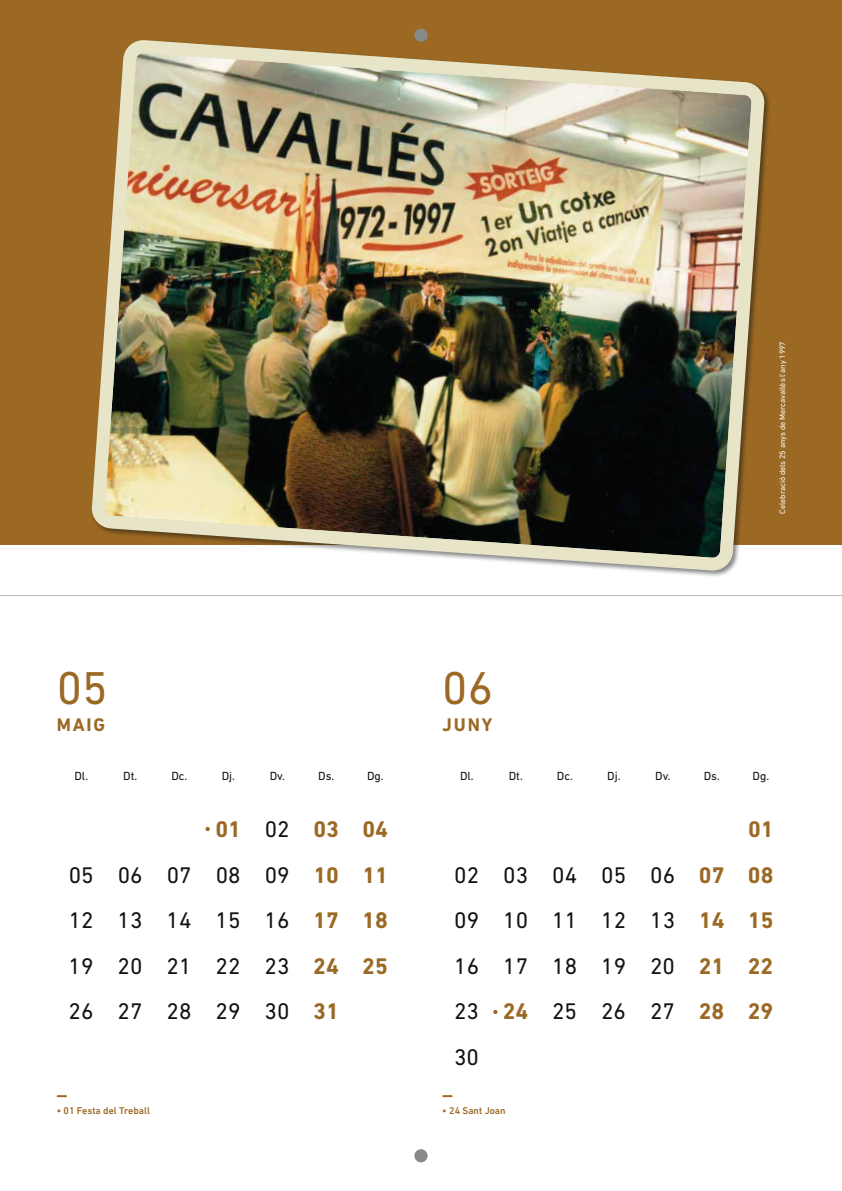
<style>
.page{position:relative;width:842px;height:1191px;background:#fff}
.page>*{position:absolute;margin:0;border:0;box-sizing:border-box;transform-origin:0 0}
.t1{font:46.9px "DIN Next LT Pro";color:#9b6924}
.t2{font:23px/45.5px "DIN Next LT Pro";color:#121212;text-align:justify}
.t3{font:700 18.6px "DIN Next LT Pro";letter-spacing:.1em;color:#9b6924}
.t4{font:12px "DIN Next LT Pro";color:#121212}
.t5{font:500 10px "DIN Next LT Pro";color:#9b6924}
.t6{font:8px "DIN Next LT Pro";color:#fff}
.s1{font-weight:700;color:#9b6924}
</style>
<div class="page">
<div style="left:0;top:0;width:842px;height:544px;background:#9b6924"></div>
<svg style="left:58px;top:1095px;width:8px;height:2px"></svg>
<svg style="left:443px;top:1095px;width:9px;height:2px"></svg>
<svg style="left:206px;top:827px;width:4px;height:4px"></svg>
<svg style="left:493px;top:1009px;width:4px;height:5px"></svg>
<img style="left:84px;top:40px;width:688px;height:537px">
<div style="left:414px;top:1149px;width:14px;height:13px;background:#888a8a;border-radius:50%"></div>
<div style="left:414px;top:29px;width:14px;height:13px;background:#888a8a;border-radius:50%"></div>
<hr style="left:0;top:595px;width:842px;height:1px;background:#121212">
<h1 class="t1" style="left:57px;top:660px;width:52px">05</h1>
<h1 class="t1" style="left:442px;top:660px;width:52px">06</h1>
<p class="t3" style="left:57px;top:713px;width:50px">MAIG</p>
<p class="t3" style="left:442px;top:713px;width:52px">JUNY</p>
<p class="t6" style="left:778px;top:514px;width:174px;rotate:-90deg">Celebració dels 25 anys de Mercavallès l’any 1997</p>
<p class="t4" style="left:74px;top:769px;width:15px">Dl.</p>
<p class="t4" style="left:123px;top:769px;width:16px">Dt.</p>
<p class="t4" style="left:171px;top:769px;width:17px">Dc.</p>
<p class="t4" style="left:222px;top:769px;width:15px">Dj.</p>
<p class="t4" style="left:270px;top:769px;width:17px">Dv.</p>
<p class="t4" style="left:318px;top:769px;width:18px">Ds.</p>
<p class="t4" style="left:367px;top:769px;width:18px">Dg.</p>
<p class="t2" style="left:69px;top:806px;width:321px;text-indent:147px"><span class="s1">01</span> 02 <span class="s1">03 04<br></span>05 06 07 08 09 <span class="s1">10 11<br></span>12 13 14 15 16 <span class="s1">17 18<br></span>19 20 21 22 23 <span class="s1">24 25<br></span>26 27 28 29 30 <span class="s1">31</span></p>
<p class="t4" style="left:460px;top:769px;width:15px">Dl.</p>
<p class="t4" style="left:509px;top:769px;width:16px">Dt.</p>
<p class="t4" style="left:557px;top:769px;width:17px">Dc.</p>
<p class="t4" style="left:607px;top:769px;width:15px">Dj.</p>
<p class="t4" style="left:655px;top:769px;width:17px">Dv.</p>
<p class="t4" style="left:704px;top:769px;width:18px">Ds.</p>
<p class="t4" style="left:753px;top:769px;width:18px">Dg.</p>
<p class="t2" style="left:454px;top:806px;width:321px;text-indent:294px"><span class="s1">01<br></span>02 03 04 05 06 <span class="s1">07 08<br></span>09 10 11 12 13 <span class="s1">14 15<br></span>16 17 18 19 20 <span class="s1">21 22<br></span>23 <span class="s1">24</span> 25 26 27 <span class="s1">28 29<br></span>30</p>
<p class="t5" style="left:57px;top:1105px;width:95px">• 01 Festa del Treball</p>
<p class="t5" style="left:442px;top:1105px;width:65px">• 24 Sant Joan</p>
</div>
